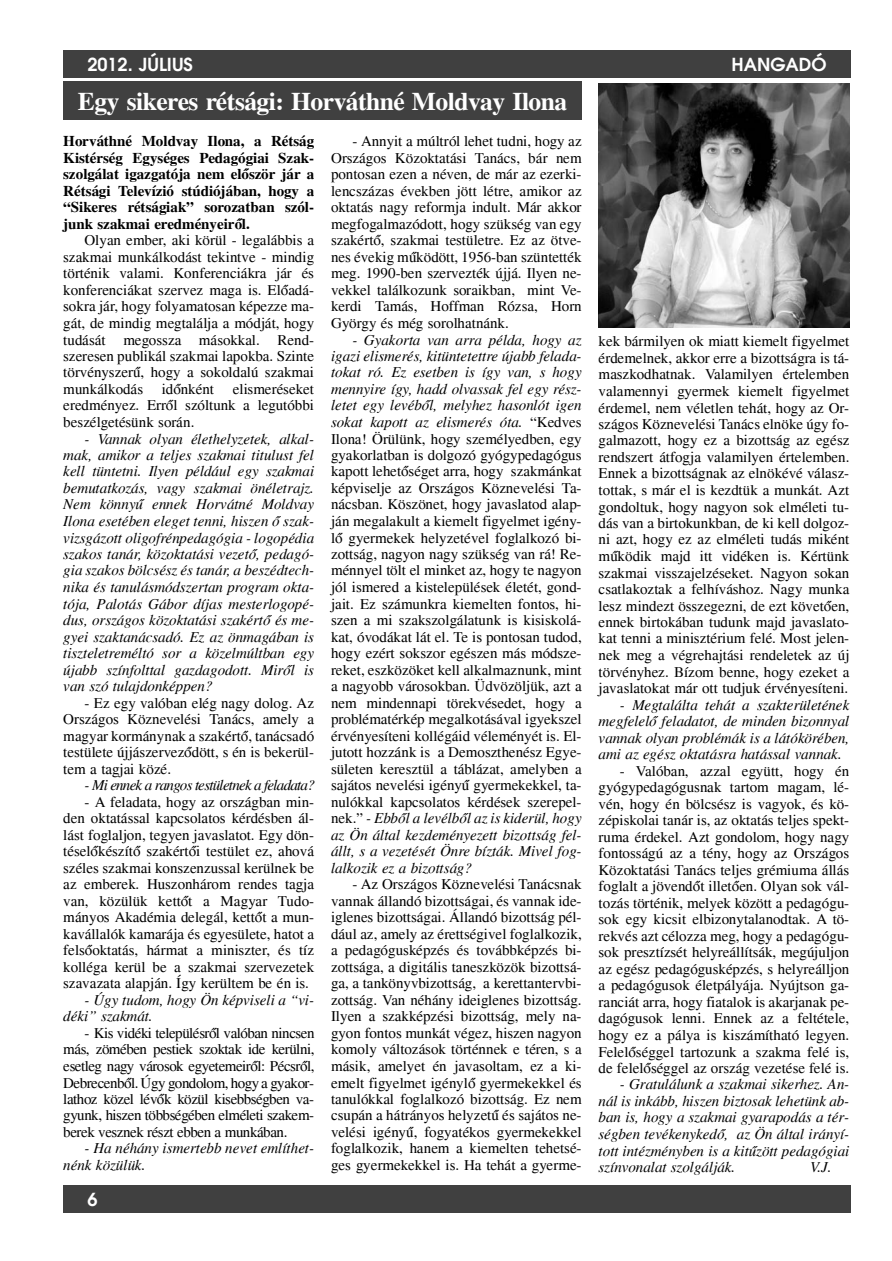
<style>
.page{position:relative;width:892px;height:1261px;background:#fff}
.page>*{position:absolute;margin:0;border:0;box-sizing:border-box;transform-origin:0 0}
.t1{font:700 25.5px "Times";letter-spacing:-.02em;color:#fff}
.t2{font:600 18px "Avant Garde";color:#fff}
.t3{font:15px/16.5px "Times";letter-spacing:-.005em;color:#000;text-align:justify}
.t4{font:italic 15px/16.5px "Times";color:#000;text-align:justify}
.t5{font:700 15px/16.5px "Times";letter-spacing:-.005em;color:#000;text-align:justify}
.t6{font:italic 15px "Times";letter-spacing:-.045em;color:#000}
.s1{font-style:italic}
</style>
<div class="page">
<img style="left:598px;top:83px;width:251px;height:244px">
<div style="left:63px;top:82px;width:518px;height:38px;background:#404040"></div>
<div style="left:63px;top:50px;width:787px;height:27px;background:#404040"></div>
<div style="left:63px;top:1185px;width:787px;height:27px;background:#404040"></div>
<p class="t2" style="left:87px;top:53px;width:107px">2012. JÚLIUS</p>
<p class="t2" style="left:731px;top:53px;width:97px">HANGADÓ</p>
<h1 class="t1" style="left:78px;top:86px;width:490px">Egy sikeres rétsági: Horváthné Moldvay Ilona</h1>
<p class="t5" style="left:63px;top:133px;width:252px">Horváthné Moldvay Ilona, a Rétság Kistérség Egységes Pedagógiai Szak&shy;szolgálat igazgatója nem el´´oször jár a Rétsági Televízió stúdiójában, hogy a “Sikeres rétságiak” sorozatban szól&shy;junk szakmai eredményeir´´ol.</p>
<p class="t3" style="left:63px;top:232px;width:252px;text-indent:21px">Olyan ember, aki körül - legalábbis a szakmai munkálkodást tekintve - mindig történik valami. Konferenciákra jár és konferenciákat szervez maga is. El´´oadá&shy;sokra jár, hogy folyamatosan képezze ma&shy;gát, de mindig megtalálja a módját, hogy tudását megossza másokkal. Rend&shy;szeresen publikál szakmai lapokba. Szinte törvényszer´´u, hogy a sokoldalú szakmai munkálkodás id´´onként</p>
<p class="t3" style="left:331px;top:133px;width:252px;text-indent:21px">- Annyit a múltról lehet tudni, hogy az Országos Közoktatási Tanács, bár nem pontosan ezen a néven, de már az ezerki&shy;lencszázas években jött létre, amikor az oktatás nagy reformja indult. Már akkor megfogalmazódott, hogy szükség van egy szakért´´o, szakmai testületre. Ez az ötve&shy;nes évekig m´´uködött, 1956-ban szüntették meg. 1990-ben szervezték újjá. Ilyen ne&shy;vekkel találkozunk soraikban, mint Ve&shy;kerdi Tamás, Hoffman Rózsa, Horn György és még sorolhatnánk.</p>
<p class="t3" style="left:331px;top:331px;width:252px;text-indent:21px"><span class="s1">- Gyakorta van arra példa, hogy az igazi elismerés, kitüntetettre újabb felada&shy;tokat ró. Ez esetben is így van, s hogy mennyire így, hadd olvassak fel egy rész&shy;letet egy levéb´´ol, melyhez hasonlót igen sokat kapott az elismerés óta.</span> “Kedves Ilona! Örülünk, hogy személyedben, egy gyakorlatban is dolgozó gyógypedagógus kapott lehet´´oséget arra, hogy szakmánkat képviselje az Országos Köznevelési Ta&shy;nácsban. Köszönet, hogy javaslatod alap&shy;ján megalakult a kiemelt figyelmet igény&shy;l´´o gyermekek helyzetével foglalkozó bi&shy;zottság, nagyon nagy szükség van rá! Re&shy;ménnyel tölt el minket az, hogy te nagyon jól ismered a kistelepülések életét, gond&shy;jait. Ez számunkra kiemelten fontos, hi&shy;szen a mi szakszolgálatunk is kisiskolá&shy;kat, óvodákat lát el. Te is pontosan tudod, hogy ezért sokszor egészen más módsze&shy;reket, eszközöket kell alkalmaznunk, mint a nagyobb városokban. Üdvözöljük, azt a nem mindennapi törekvésedet, hogy a problématérkép megalkotásával igyekszel érvényesíteni kollégáid véleményét is. El&shy;jutott hozzánk is a Demoszthenész Egye&shy;sületen keresztül a táblázat, amelyben a sajátos nevelési igény´´u gyermekekkel, ta&shy;nulókkal kapcsolatos kérdések szerepel&shy;nek.” <span class="s1">- Ebb´´ol a levélb´´ol az is kiderül, hogy az Ön által kezdeményezett bizottság fel&shy;állt, s a vezetését Önre bízták. Mivel fog&shy;lalkozik ez a bizottság?</span></p>
<p class="t3" style="left:331px;top:875px;width:252px;text-indent:21px">- Az Országos Köznevelési Tanácsnak vannak állandó bizottságai, és vannak ide&shy;iglenes bizottságai. Állandó bizottság pél&shy;dául az, amely az érettségivel foglalkozik, a pedagógusképzés és továbbképzés bi&shy;zottsága, a digitális taneszközök bizottsá&shy;ga, a tankönyvbizottság, a kerettantervbi&shy;zottság. Van néhány ideiglenes bizottság.<br>Ilyen a szakképzési bizottság, mely na&shy;gyon fontos munkát végez, hiszen nagyon komoly változások történnek e téren, s a másik, amelyet én javasoltam, ez a ki&shy;emelt figyelmet igényl´´o gyermekekkel és tanulókkal foglalkozó bizottság. Ez nem csupán a hátrányos helyzet´´u és sajátos ne&shy;velési igény´´u, fogyatékos gyermekekkel foglalkozik, hanem a kiemelten tehetsé&shy;ges gyermekekkel is. Ha tehát a gyerme-</p>
<p class="t3" style="left:63px;top:380px;width:252px;text-indent:170px">elismeréseket eredményez. Err´´ol szóltunk a legutóbbi beszélgetésünk során.</p>
<p class="t4" style="left:63px;top:430px;width:252px;text-indent:21px">- Vannak olyan élethelyzetek, alkal&shy;mak, amikor a teljes szakmai titulust fel kell tüntetni. Ilyen például egy szakmai bemutatkozás, vagy szakmai önéletrajz.<br>Nem könny´´u ennek Horvátné Moldvay Ilona esetében eleget tenni, hiszen ´´o szak&shy;vizsgázott oligofrénpedagógia - logopédia szakos tanár, közoktatási vezet´´o, pedagó&shy;gia szakos bölcsész és tanár, a beszédtech&shy;nika és tanulásmódszertan program okta&shy;tója, Palotás Gábor díjas mesterlogopé&shy;dus, országos közoktatási szakért´´o és me&shy;gyei szaktanácsadó. Ez az önmagában is tiszteletreméltó sor a közelmúltban egy újabb színfolttal gazdagodott. Mir´´ol is van szó tulajdonképpen?</p>
<p class="t3" style="left:63px;top:694px;width:252px;text-indent:21px">- Ez egy valóban elég nagy dolog. Az Országos Köznevelési Tanács, amely a magyar kormánynak a szakért´´o, tanácsadó testülete újjászervez´´odött, s én is bekerül&shy;tem a tagjai közé.</p>
<p class="t6" style="left:84px;top:776px;width:232px">- Mi ennek a rangos testületnek a feladata?</p>
<p class="t3" style="left:63px;top:793px;width:252px;text-indent:21px">- A feladata, hogy az országban min&shy;den oktatással kapcsolatos kérdésben ál&shy;lást foglaljon, tegyen javaslatot. Egy dön&shy;tésel´´okészít´´o szakért´´oi testület ez, ahová széles szakmai konszenzussal kerülnek be az emberek. Huszonhárom rendes tagja van, közülük kett´´ot a Magyar Tudo&shy;mányos Akadémia delegál, kett´´ot a mun&shy;kavállalók kamarája és egyesülete, hatot a fels´´ooktatás, hármat a miniszter, és tíz kolléga kerül be a szakmai szervezetek szavazata alapján. Így kerültem be én is.</p>
<p class="t4" style="left:63px;top:991px;width:252px;text-indent:21px">- Úgy tudom, hogy Ön képviseli a “vi&shy;déki” szakmát.</p>
<p class="t3" style="left:63px;top:1024px;width:253px;text-indent:21px">- Kis vidéki településr´´ol valóban nincsen más, zömében pestiek szoktak ide kerülni, esetleg nagy városok egyetemeir´´ol: Pécsr´´ol, Debrecenb´´ol. Úgy gondolom, hogy a gyakor&shy;lathoz közel lév´´ok közül kisebbségben va&shy;gyunk, hiszen többségében elméleti szakem&shy;berek vesznek részt ebben a munkában.</p>
<p class="t4" style="left:63px;top:1140px;width:252px;text-indent:21px">- Ha néhány ismertebb nevet említhet&shy;nénk közülük.</p>
<p class="t2" style="left:87px;top:1188px;width:12px">6</p>
<p class="t3" style="left:598px;top:333px;width:252px">kek bármilyen ok miatt kiemelt figyelmet érdemelnek, akkor erre a bizottságra is tá&shy;maszkodhatnak. Valamilyen értelemben valamennyi gyermek kiemelt figyelmet érdemel, nem véletlen tehát, hogy az Or&shy;szágos Köznevelési Tanács elnöke úgy fo&shy;galmazott, hogy ez a bizottság az egész rendszert átfogja valamilyen értelemben.<br>Ennek a bizottságnak az elnökévé válasz&shy;tottak, s már el is kezdtük a munkát. Azt gondoltuk, hogy nagyon sok elméleti tu&shy;dás van a birtokunkban, de ki kell dolgoz&shy;ni azt, hogy ez az elméleti tudás miként m´´uködik majd itt vidéken is. Kértünk szakmai visszajelzéseket. Nagyon sokan csatlakoztak a felhíváshoz. Nagy munka lesz mindezt összegezni, de ezt követ´´oen, ennek birtokában tudunk majd javaslato&shy;kat tenni a minisztérium felé. Most jelen&shy;nek meg a végrehajtási rendeletek az új törvényhez. Bízom benne, hogy ezeket a javaslatokat már ott tudjuk érvényesíteni.</p>
<p class="t4" style="left:598px;top:696px;width:252px;text-indent:21px">- Megtalálta tehát a szakterületének megfelel´´o feladatot, de minden bizonnyal vannak olyan problémák is a látókörében, ami az egész oktatásra hatással vannak.</p>
<p class="t3" style="left:598px;top:762px;width:252px;text-indent:21px">- Valóban, azzal együtt, hogy én gyógypedagógusnak tartom magam, lé&shy;vén, hogy én bölcsész is vagyok, és kö&shy;zépiskolai tanár is, az oktatás teljes spekt&shy;ruma érdekel. Azt gondolom, hogy nagy fontosságú az a tény, hogy az Országos Közoktatási Tanács teljes grémiuma állás foglalt a jövend´´ot illet´´oen. Olyan sok vál&shy;tozás történik, melyek között a pedagógu&shy;sok egy kicsit elbizonytalanodtak. A tö&shy;rekvés azt célozza meg, hogy a pedagógu&shy;sok presztízsét helyreállítsák, megújuljon az egész pedagógusképzés, s helyreálljon a pedagógusok életpályája. Nyújtson ga&shy;ranciát arra, hogy fiatalok is akarjanak pe&shy;dagógusok lenni. Ennek az a feltétele, hogy ez a pálya is kiszámítható legyen.<br>Felel´´oséggel tartozunk a szakma felé is, de felel´´oséggel az ország vezetése felé is.</p>
<p class="t4" style="left:598px;top:1075px;width:252px;text-indent:21px">- Gratulálunk a szakmai sikerhez. An&shy;nál is inkább, hiszen biztosak lehetünk ab&shy;ban is, hogy a szakmai gyarapodás a tér&shy;ségben tevékenyked´´o, az Ön által irányí&shy;tott intézményben is a kit´´uzött pedagógiai színvonalat szolgálják.</p>
<p class="t4" style="left:810px;top:1158px;width:23px">V.J.</p>
</div>
